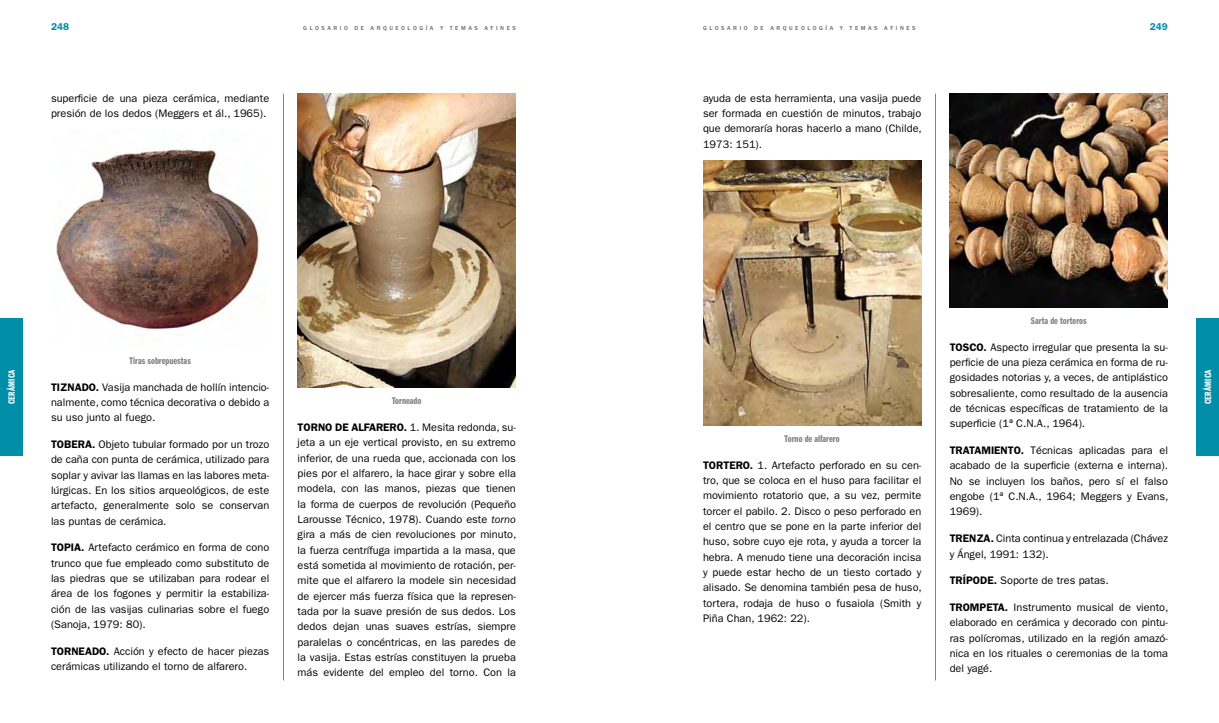
<style>
.page{position:relative;width:1219px;height:723px;background:#fff}
.page>*{position:absolute;margin:0;border:0;box-sizing:border-box;transform-origin:0 0}
.t1{font:11px/15.3px "Franklin Gothic";color:#000;text-align:justify}
.t2{font:10px "Franklin Gothic Demi Cmpr";color:#808285}
.t3{font:600 10px "Franklin Gothic";letter-spacing:.01em;color:#008da8}
.t4{font:9.5px "Franklin Gothic Demi Cmpr";letter-spacing:.01em;color:#fff}
.t5{font:500 6px "Franklin Gothic";letter-spacing:.425em;color:#636466}
.s1{font-weight:600}
.s2{font-style:italic}
</style>
<div class="page">
<hr style="left:283px;top:94px;width:1px;height:586px;background:#808285">
<div style="left:0;top:318px;width:23px;height:138px;background:#008da8"></div>
<hr style="left:935px;top:94px;width:1px;height:586px;background:#808285">
<div style="left:1196px;top:318px;width:23px;height:138px;background:#008da8"></div>
<img style="left:298px;top:94px;width:218px;height:293px">
<img style="left:56px;top:147px;width:204px;height:183px">
<img style="left:950px;top:94px;width:218px;height:213px">
<img style="left:703px;top:160px;width:218px;height:265px">
<p class="t3" style="left:51px;top:21px;width:20px">248</p>
<p class="t5" style="left:703px;top:25px;width:214px">GLOSARIO DE ARQUEOLOGÍA Y TEMAS AFINES</p>
<p class="t3" style="left:1150px;top:21px;width:20px">249</p>
<p class="t5" style="left:303px;top:25px;width:214px">GLOSARIO DE ARQUEOLOGÍA Y TEMAS AFINES</p>
<p class="t1" style="left:51px;top:90px;width:220px">superficie de una pieza cerámica, mediante presión de los dedos (Meggers et ál., 1965).</p>
<p class="t1" style="left:703px;top:90px;width:220px">ayuda de esta herramienta, una vasija puede ser formada en cuestión de minutos, trabajo que demoraría horas hacerlo a mano (Childe, 1973: 151).</p>
<p class="t4" style="left:7px;top:404px;width:36px;rotate:-90deg">CERÁMICA</p>
<p class="t2" style="left:129px;top:355px;width:63px">Tiras sobrepuestas</p>
<p class="t1" style="left:51px;top:379px;width:220px"><span class="s1">TIZNADO.</span> Vasija manchada de hollín intencio&shy;nalmente, como técnica decorativa o debido a su uso junto al fuego.</p>
<p class="t1" style="left:51px;top:437px;width:220px"><span class="s1">TOBERA.</span> Objeto tubular formado por un trozo de caña con punta de cerámica, utilizado para soplar y avivar las llamas en las labores meta&shy;lúrgicas. En los sitios arqueológicos, de este artefacto, generalmente solo se conservan las puntas de cerámica.</p>
<p class="t1" style="left:51px;top:540px;width:220px"><span class="s1">TOPIA.</span> Artefacto cerámico en forma de cono trunco que fue empleado como substituto de las piedras que se utilizaban para rodear el área de los fogones y permitir la estabiliza&shy;ción de las vasijas culinarias sobre el fuego (Sanoja, 1979: 80).</p>
<p class="t1" style="left:51px;top:643px;width:220px"><span class="s1">TORNEADO.</span> Acción y efecto de hacer piezas cerámicas utilizando el torno de alfarero.</p>
<p class="t2" style="left:392px;top:395px;width:31px">Torneado</p>
<p class="t1" style="left:298px;top:419px;width:220px"><span class="s1">TORNO DE ALFARERO.</span> 1. Mesita redonda, su&shy;jeta a un eje vertical provisto, en su extremo inferior, de una rueda que, accionada con los pies por el alfarero, la hace girar y sobre ella modela, con las manos, piezas que tienen la forma de cuerpos de revolución (Pequeño Larousse Técnico, 1978). Cuando este <span class="s2">torno </span>gira a más de cien revoluciones por minuto, la fuerza centrífuga impartida a la masa, que está sometida al movimiento de rotación, per&shy;mite que el alfarero la modele sin necesidad de ejercer más fuerza física que la represen&shy;tada por la suave presión de sus dedos. Los dedos dejan unas suaves estrías, siempre paralelas o concéntricas, en las paredes de la vasija. Estas estrías constituyen la prueba más evidente del empleo del torno. Con la</p>
<p class="t2" style="left:785px;top:433px;width:57px">Torno de alfarero</p>
<p class="t1" style="left:703px;top:457px;width:220px"><span class="s1">TORTERO.</span> 1. Artefacto perforado en su cen&shy;tro, que se coloca en el huso para facilitar el movimiento rotatorio que, a su vez, permite torcer el pabilo. 2. Disco o peso perforado en el centro que se pone en la parte inferior del huso, sobre cuyo eje rota, y ayuda a torcer la hebra. A menudo tiene una decoración incisa y puede estar hecho de un tiesto cortado y alisado. Se denomina también pesa de huso, tortera, rodaja de huso o fusaiola (Smith y Piña Chan, 1962: 22).</p>
<p class="t2" style="left:1031px;top:315px;width:57px">Sarta de torteros</p>
<p class="t1" style="left:950px;top:339px;width:220px"><span class="s1">TOSCO.</span> Aspecto irregular que presenta la su&shy;perficie de una pieza cerámica en forma de ru&shy;gosidades notorias y, a veces, de antiplástico sobresaliente, como resultado de la ausencia de técnicas específicas de tratamiento de la superficie (1ª C.N.A., 1964).</p>
<p class="t1" style="left:950px;top:443px;width:220px"><span class="s1">TRATAMIENTO.</span> Técnicas aplicadas para el acabado de la superficie (externa e interna).<br>No se incluyen los baños, pero sí el falso engobe (1ª C.N.A., 1964; Meggers y Evans, 1969).</p>
<p class="t1" style="left:950px;top:531px;width:220px"><span class="s1">TRENZA.</span> Cinta continua y entrelazada (Chávez y Ángel, 1991: 132).</p>
<p class="t1" style="left:950px;top:573px;width:161px"><span class="s1">TRÍPODE.</span> Soporte de tres patas.</p>
<p class="t1" style="left:950px;top:599px;width:220px"><span class="s1">TROMPETA.</span> Instrumento musical de viento, elaborado en cerámica y decorado con pintu&shy;ras polícromas, utilizado en la región amazó&shy;nica en los rituales o ceremonias de la toma del yagé.</p>
<p class="t4" style="left:1203px;top:404px;width:36px;rotate:-90deg">CERÁMICA</p>
</div>
